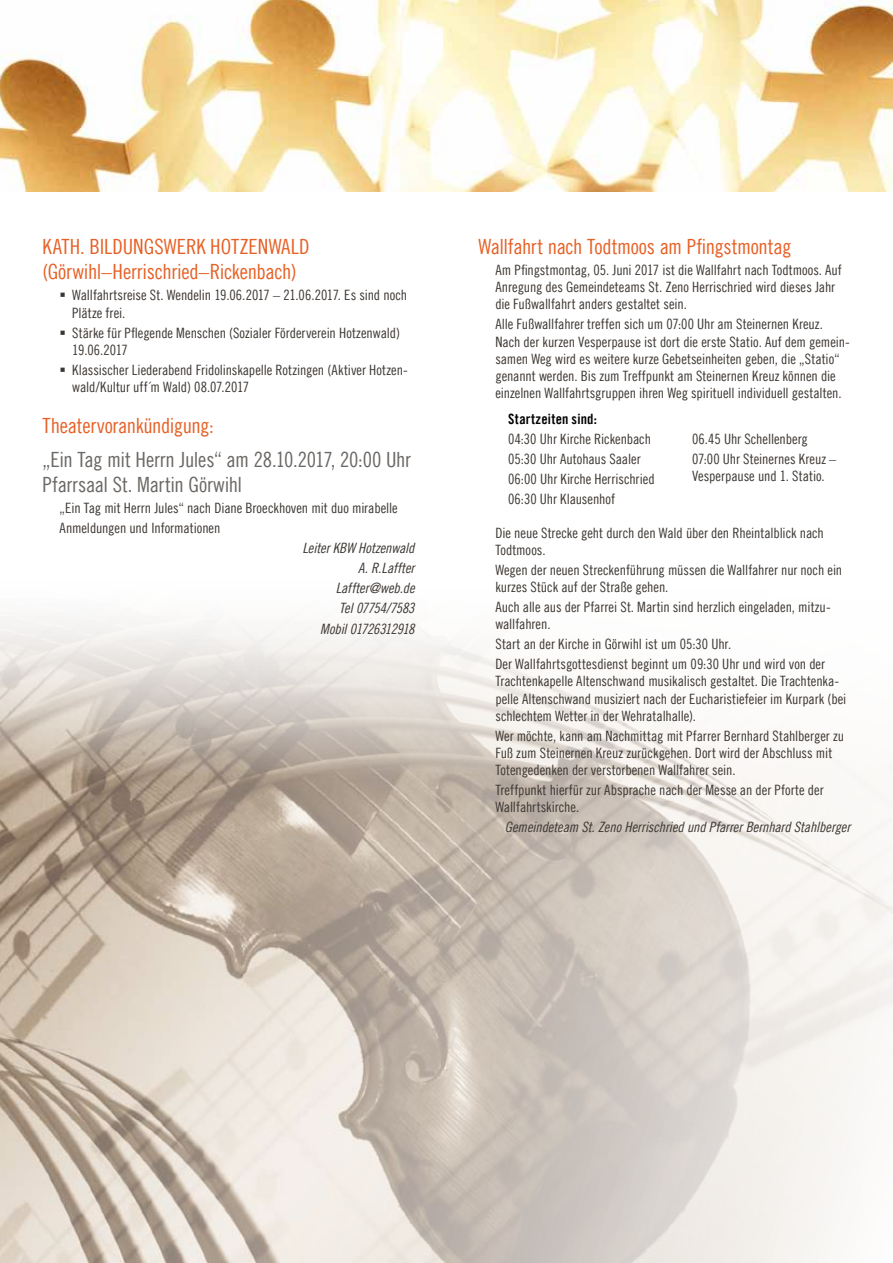
<style>
.page{position:relative;width:893px;height:1263px;background:#fff}
.page>*{position:absolute;margin:0;border:0;box-sizing:border-box;transform-origin:0 0}
.t1{font:21px/25.2px "Trade Gothic LT Com Cn 18";letter-spacing:-.01em;color:#e76126}
.t2{font:21px/25.2px "Trade Gothic LT Com Cn 18";letter-spacing:-.015em;color:#6b6764}
.t3{font:14.25px/17.1px "Trade Gothic LT Com Cn 18";letter-spacing:-.005em;color:#3d3732}
.t4{font:14.25px/20.1px "Trade Gothic LT Com Cn 18 Obl";letter-spacing:-.01em;color:#3d3732;text-align:right}
.t5{font:14.25px "Trade Gothic LT Com Bd Cn 20";letter-spacing:.015em;color:#000}
</style>
<div class="page">
<img style="left:0;top:616px;width:893px;height:647px">
<img style="left:0;top:0;width:893px;height:191px">
<hr style="left:892px;top:663px;width:1px;height:68px;background:#adcb65">
<h1 class="t1" style="left:43px;top:234px;width:269px">KATH. BILDUNGSWERK HOTZENWALD (Görwihl–Herrischried–Rickenbach)</h1>
<p class="t3" style="left:72px;top:287px;width:336px">Wallfahrtsreise St. Wendelin 19.06.2017 – 21.06.2017. Es sind noch<br>Plätze frei.</p>
<p class="t3" style="left:72px;top:324px;width:329px">Stärke für Pflegende Menschen (Sozialer Förderverein Hotzenwald)<br>19.06.2017</p>
<p class="t3" style="left:72px;top:361px;width:337px">Klassischer Liederabend Fridolinskapelle Rotzingen (Aktiver Hotzen&shy;wald/Kultur uff´m Wald) 08.07.2017</p>
<h1 class="t1" style="left:43px;top:412px;width:173px">Theatervorankündigung:</h1>
<h1 class="t2" style="left:43px;top:446px;width:370px">„Ein Tag mit Herrn Jules“ am 28.10.2017, 20:00 Uhr<br>Pfarrsaal St. Martin Görwihl</h1>
<p class="t3" style="left:60px;top:498px;width:340px;line-height:20.1px">„Ein Tag mit Herrn Jules“ nach Diane Broeckhoven mit duo mirabelle<br>Anmeldungen und Informationen</p>
<p class="t4" style="left:302px;top:538px;width:114px">Leiter KBW Hotzenwald<br>A. R.Laffter<br>Laffter@web.de<br>Tel 07754/7583<br>Mobil 01726312918</p>
<h1 class="t1" style="left:478px;top:234px;width:315px">Wallfahrt nach Todtmoos am Pfingstmontag</h1>
<p class="t3" style="left:495px;top:261px;width:348px">Am Pfingstmontag, 05. Juni 2017 ist die Wallfahrt nach Todtmoos. Auf<br>Anregung des Gemeindeteams St. Zeno Herrischried wird dieses Jahr die Fußwallfahrt anders gestaltet sein.</p>
<p class="t3" style="left:495px;top:316px;width:356px">Alle Fußwallfahrer treffen sich um 07:00 Uhr am Steinernen Kreuz.<br>Nach der kurzen Vesperpause ist dort die erste Statio. Auf dem gemein&shy;samen Weg wird es weitere kurze Gebetseinheiten geben, die „Statio“ genannt werden. Bis zum Treffpunkt am Steinernen Kreuz können die einzelnen Wallfahrtsgruppen ihren Weg spirituell individuell gestalten.</p>
<p class="t5" style="left:508px;top:410px;width:90px">Startzeiten sind:</p>
<p class="t3" style="left:508px;top:429px;width:148px;line-height:20.1px">04:30 Uhr Kirche Rickenbach<br>05:30 Uhr Autohaus Saaler<br>06:00 Uhr Kirche Herrischried<br>06:30 Uhr Klausenhof</p>
<p class="t3" style="left:692px;top:429px;width:146px;line-height:20.1px">06.45 Uhr Schellenberg<br>07:00 Uhr Steinernes Kreuz –</p>
<p class="t3" style="left:692px;top:467px;width:134px">Vesperpause und 1. Statio.</p>
<p class="t3" style="left:495px;top:524px;width:330px">Die neue Strecke geht durch den Wald über den Rheintalblick nach<br>Todtmoos.</p>
<p class="t3" style="left:495px;top:561px;width:348px">Wegen der neuen Streckenführung müssen die Wallfahrer nur noch ein kurzes Stück auf der Straße gehen.</p>
<p class="t3" style="left:495px;top:598px;width:337px">Auch alle aus der Pfarrei St. Martin sind herzlich eingeladen, mitzu&shy;wallfahren.</p>
<p class="t3" style="left:495px;top:634px;width:331px;line-height:20.1px">Start an der Kirche in Görwihl ist um 05:30 Uhr.<br>Der Wallfahrtsgottesdienst beginnt um 09:30 Uhr und wird von der</p>
<p class="t3" style="left:495px;top:673px;width:353px">Trachtenkapelle Altenschwand musikalisch gestaltet. Die Trachtenka&shy;pelle Altenschwand musiziert nach der Eucharistiefeier im Kurpark (bei schlechtem Wetter in der Wehratalhalle).</p>
<p class="t3" style="left:495px;top:727px;width:350px">Wer möchte, kann am Nachmittag mit Pfarrer Bernhard Stahlberger zu<br>Fuß zum Steinernen Kreuz zurückgehen. Dort wird der Abschluss mit<br>Totengedenken der verstorbenen Wallfahrer sein.</p>
<p class="t3" style="left:495px;top:781px;width:330px">Treffpunkt hierfür zur Absprache nach der Messe an der Pforte der<br>Wallfahrtskirche.</p>
<p class="t4" style="left:505px;top:817px;width:347px">Gemeindeteam St. Zeno Herrischried und Pfarrer Bernhard Stahlberger</p>
</div>
